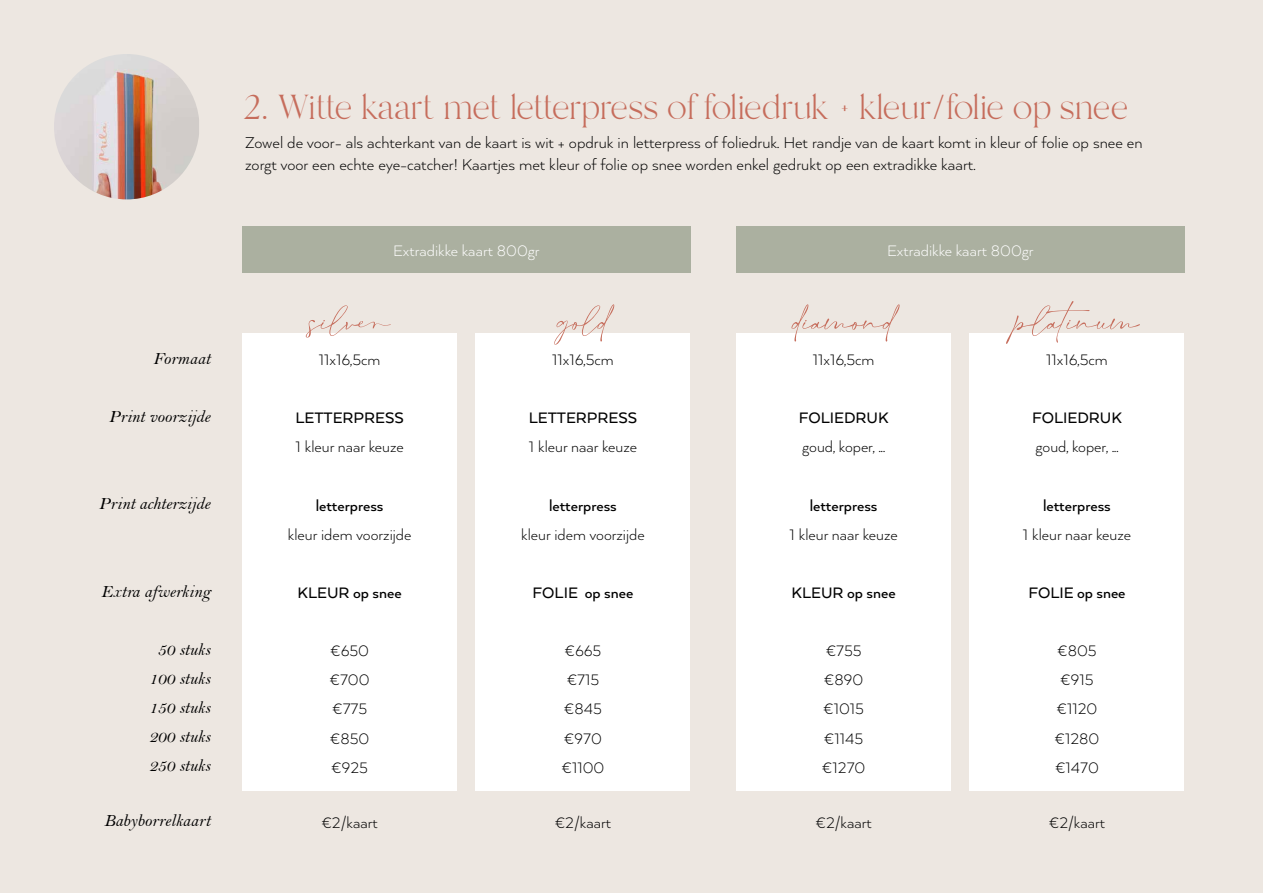
<style>
.page{position:relative;width:1263px;height:893px;background:#ede7e1}
.page>*{position:absolute;margin:0;border:0;box-sizing:border-box;transform-origin:0 0}
.t1{font:51.9px "Salty Feathers";color:#c66d5c}
.t2{font:49.5px "Branch";color:#c66d5c}
.t3{font:300 18px/21.6px "Arquitecta";color:#000}
.t4{font:300 17.4px/29.1px "Arquitecta";color:#000}
.t5{font:500 17.4px "Arquitecta";color:#000}
.t6{font:17.4px/29.1px "Bell MT Italic";color:#000;text-align:center}
.t7{font:300 17.4px "Arquitecta";color:#fff}
</style>
<div class="page">
<div style="left:242px;top:333px;width:215px;height:458px;background:#fff"></div>
<div style="left:475px;top:333px;width:215px;height:458px;background:#fff"></div>
<div style="left:242px;top:226px;width:448px;height:47px;background:#abb0a0"></div>
<img style="left:54px;top:54px;width:145px;height:145px">
<div style="left:736px;top:333px;width:215px;height:458px;background:#fff"></div>
<div style="left:969px;top:333px;width:215px;height:458px;background:#fff"></div>
<div style="left:736px;top:226px;width:448px;height:47px;background:#abb0a0"></div>
<h2 class="t2" style="left:242px;top:85px;width:888px">2. Witte kaart met letterpress of foliedruk + kleur/folie op snee</h2>
<p class="t3" style="left:245px;top:131px;width:899px">Zowel de voor- als achterkant van de kaart is wit + opdruk in letterpress of foliedruk. Het randje van de kaart komt in kleur of folie op snee en zorgt voor een echte eye-catcher! Kaartjes met kleur of folie op snee worden enkel gedrukt op een extradikke kaart.</p>
<p class="t7" style="left:393px;top:240px;width:148px">Extradikke kaart 800gr</p>
<p class="t7" style="left:887px;top:240px;width:148px">Extradikke kaart 800gr</p>
<h1 class="t1" style="left:309px;top:292px;width:84px">silver</h1>
<h1 class="t1" style="left:557px;top:292px;width:54px">gold</h1>
<h1 class="t1" style="left:793px;top:292px;width:103px">diamond</h1>
<h1 class="t1" style="left:1015px;top:292px;width:126px">platinum</h1>
<p class="t6" style="left:153px;top:343px;width:59px">Formaat</p>
<p class="t4" style="left:319px;top:345px;width:63px">11x16,5cm</p>
<p class="t4" style="left:552px;top:345px;width:63px">11x16,5cm</p>
<p class="t4" style="left:813px;top:345px;width:63px">11x16,5cm</p>
<p class="t4" style="left:1046px;top:345px;width:63px">11x16,5cm</p>
<p class="t6" style="left:109px;top:402px;width:103px">Print voorzijde</p>
<p class="t5" style="left:295px;top:407px;width:110px">LETTERPRESS</p>
<p class="t4" style="left:296px;top:432px;width:110px">1 kleur naar keuze</p>
<p class="t5" style="left:529px;top:407px;width:110px">LETTERPRESS</p>
<p class="t4" style="left:529px;top:432px;width:110px">1 kleur naar keuze</p>
<p class="t5" style="left:799px;top:407px;width:91px">FOLIEDRUK</p>
<p class="t4" style="left:802px;top:432px;width:85px">goud, koper, ...</p>
<p class="t5" style="left:1032px;top:407px;width:91px">FOLIEDRUK</p>
<p class="t4" style="left:1035px;top:432px;width:85px">goud, koper, ...</p>
<p class="t6" style="left:99px;top:489px;width:113px">Print achterzijde</p>
<p class="t5" style="left:316px;top:495px;width:69px">letterpress</p>
<p class="t4" style="left:288px;top:519px;width:125px">kleur idem voorzijde</p>
<p class="t5" style="left:549px;top:495px;width:69px">letterpress</p>
<p class="t4" style="left:521px;top:519px;width:125px">kleur idem voorzijde</p>
<p class="t5" style="left:810px;top:495px;width:69px">letterpress</p>
<p class="t4" style="left:790px;top:519px;width:109px">1 kleur naar keuze</p>
<p class="t5" style="left:1043px;top:495px;width:69px">letterpress</p>
<p class="t4" style="left:1023px;top:519px;width:109px">1 kleur naar keuze</p>
<p class="t6" style="left:101px;top:576px;width:111px">Extra afwerking</p>
<p class="t5" style="left:298px;top:582px;width:105px">KLEUR op snee</p>
<p class="t5" style="left:533px;top:582px;width:102px">FOLIE op snee</p>
<p class="t5" style="left:792px;top:582px;width:105px">KLEUR op snee</p>
<p class="t5" style="left:1028px;top:582px;width:99px">FOLIE op snee</p>
<p class="t6" style="left:149px;top:635px;width:63px">50 stuks<br>100 stuks<br>150 stuks<br>200 stuks<br>250 stuks</p>
<p class="t4" style="left:330px;top:636px;width:41px">€650 €700 €775 €850 €925</p>
<p class="t4" style="left:561px;top:636px;width:44px">€665 €715 €845 €970 €1100</p>
<p class="t4" style="left:822px;top:636px;width:45px">€755 €890 €1015 €1145 €1270</p>
<p class="t4" style="left:1054px;top:636px;width:46px;text-align:center">€805 €915 €1120 €1280 €1470</p>
<p class="t6" style="left:104px;top:806px;width:108px">Babyborrelkaart</p>
<p class="t4" style="left:321px;top:807px;width:58px">€2/kaart</p>
<p class="t4" style="left:555px;top:807px;width:58px">€2/kaart</p>
<p class="t4" style="left:815px;top:807px;width:58px">€2/kaart</p>
<p class="t4" style="left:1049px;top:807px;width:58px">€2/kaart</p>
</div>
